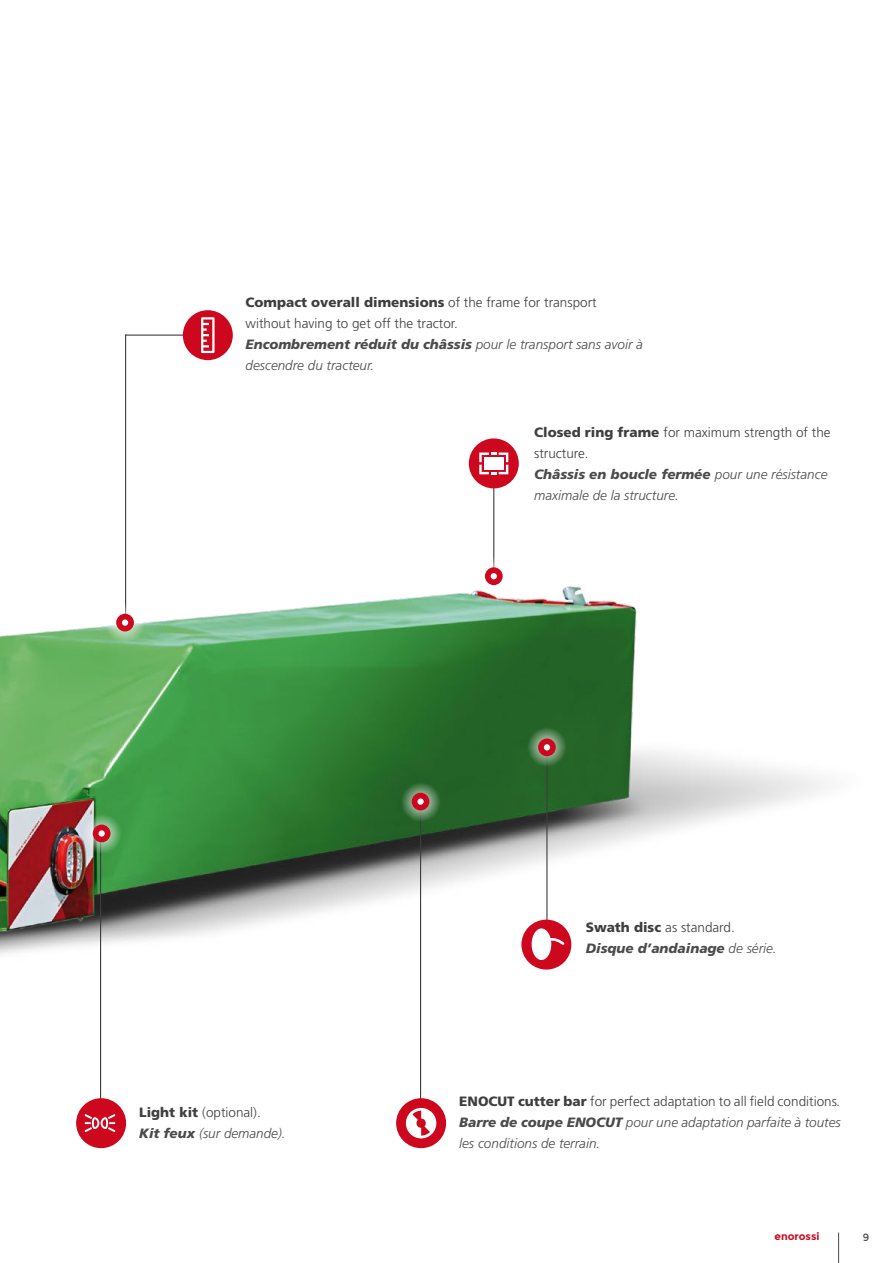
<style>
.page{position:relative;width:893px;height:1263px;background:#fff}
.page>*{position:absolute;margin:0;border:0;box-sizing:border-box;transform-origin:0 0}
.t1{font:italic 300 13.5px/21px "Frutiger LT Std";color:#4b4b4d}
.t2{font:300 13.5px/21px "Frutiger LT Std";color:#3e3d40}
.t3{font:italic 900 13.5px/21px "Frutiger LT Std";color:#4b4b4d}
.t4{font:700 10.5px "Montserrat";color:#cd071e}
.t5{font:10.5px "Montserrat";color:#4b4b4d}
.s1{font-weight:900}
.s2{font-weight:900;font-style:italic;color:#4b4b4d}
.s3{font-style:italic;color:#4b4b4d}
.s4{font-weight:900;font-style:normal;color:#3e3d40}
.s5{font-style:normal;color:#3e3d40}
.s6{font-weight:300;font-style:normal;color:#3e3d40}
.s7{font-weight:300}
.s8{color:#3e3d40}
</style>
<div class="page">
<hr style="left:838px;top:1232px;width:1px;height:31px;background:#4b4b4d">
<img style="left:0;top:310px;width:824px;height:839px">
<hr style="left:125px;top:334px;width:1px;height:289px;background:#3e3d40">
<hr style="left:493px;top:456px;width:1px;height:120px;background:#3e3d40">
<hr style="left:420px;top:810px;width:1px;height:313px;background:#3e3d40">
<hr style="left:100px;top:833px;width:1px;height:290px;background:#3e3d40">
<hr style="left:546px;top:747px;width:1px;height:193px;background:#3e3d40">
<hr style="left:125px;top:334px;width:97px;height:2px;background:#3e3d40">
<div style="left:183px;top:310px;width:50px;height:50px;background:#cd071e;border-radius:50%"></div>
<div style="left:469px;top:438px;width:50px;height:50px;background:#cd071e;border-radius:50%"></div>
<div style="left:521px;top:920px;width:50px;height:49px;background:#cd071e;border-radius:50%"></div>
<svg style="left:105px;top:603px;width:40px;height:39px"></svg>
<div style="left:116px;top:614px;width:18px;height:17px;background:#cd071e;border-radius:50%"></div>
<div style="left:122px;top:619px;width:6px;height:7px;background:#fff;border-radius:50%"></div>
<div style="left:474px;top:556px;width:40px;height:40px;background:#fff"></div>
<div style="left:485px;top:567px;width:18px;height:18px;background:#cd071e;border-radius:50%"></div>
<svg style="left:491px;top:573px;width:6px;height:6px"></svg>
<svg style="left:401px;top:782px;width:39px;height:39px"></svg>
<div style="left:412px;top:793px;width:17px;height:17px;background:#cd071e;border-radius:50%"></div>
<svg style="left:417px;top:798px;width:7px;height:7px"></svg>
<svg style="left:82px;top:813px;width:39px;height:40px"></svg>
<div style="left:93px;top:825px;width:18px;height:17px;background:#cd071e;border-radius:50%"></div>
<div style="left:99px;top:830px;width:6px;height:7px;background:#fff;border-radius:50%"></div>
<svg style="left:527px;top:727px;width:40px;height:40px"></svg>
<div style="left:538px;top:738px;width:18px;height:18px;background:#cd071e;border-radius:50%"></div>
<svg style="left:544px;top:744px;width:6px;height:6px"></svg>
<div style="left:396px;top:1098px;width:50px;height:50px;background:#cd071e;border-radius:50%"></div>
<svg style="left:405px;top:1108px;width:32px;height:30px"></svg>
<div style="left:76px;top:1098px;width:50px;height:50px;background:#cd071e;border-radius:50%"></div>
<div style="left:532px;top:928px;width:19px;height:32px;background:#fff;border-radius:50%"></div>
<svg style="left:549px;top:934px;width:16px;height:13px"></svg>
<svg style="left:201px;top:317px;width:14px;height:36px"></svg>
<svg style="left:479px;top:452px;width:29px;height:22px"></svg>
<svg style="left:85px;top:1114px;width:30px;height:18px"></svg>
<p class="t2" style="left:246px;top:292px;width:399px"><span class="s1">Compact overall dimensions</span> of the frame for transport without having to get off the tractor.<br><span class="s2">Encombrement réduit du châssis</span> <span class="s3">pour le transport sans avoir à descendre du tracteur.</span></p>
<p class="t1" style="left:534px;top:422px;width:298px"><span class="s4">Closed ring frame</span> <span class="s5">for maximum strength of the structure.<br></span><span class="s1">Châssis en boucle fermée</span> pour une résistance maximale de la structure.</p>
<p class="t1" style="left:139px;top:1102px;width:148px"><span class="s4">Light kit</span> <span class="s5">(optional).<br></span><span class="s1">Kit feux</span> (sur demande).</p>
<p class="t3" style="left:586px;top:917px;width:192px"><span class="s5">Swath disc</span> <span class="s6">as standard.<br></span>Disque d’andainage <span class="s7">de série.</span></p>
<p class="t1" style="left:459px;top:1091px;width:383px;text-align:justify"><span class="s4">ENOCUT cutter bar</span> <span class="s5">for perfect adaptation to all field conditions</span><span class="s8">.<br></span><span class="s1">Barre de coupe ENOCUT</span> pour une adaptation parfaite à toutes les conditions de terrain.</p>
<p class="t4" style="left:775px;top:1229px;width:46px">enorossi</p>
<p class="t5" style="left:863px;top:1231px;width:8px">9</p>
</div>
